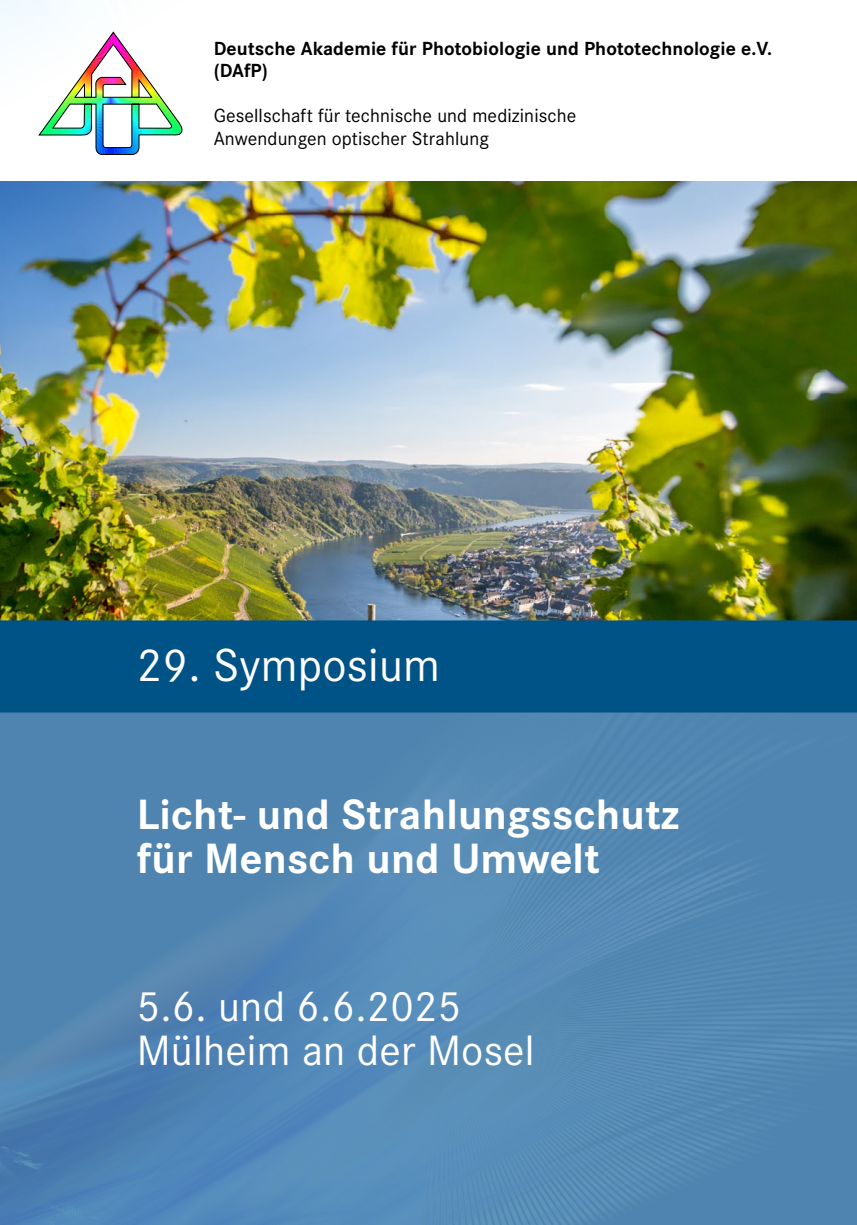
<style>
.page{position:relative;width:857px;height:1225px;background:#fff}
.page>*{position:absolute;margin:0;border:0;box-sizing:border-box;transform-origin:0 0}
.t1{font:48px "Corporate S";letter-spacing:.005em;color:#fff}
.t2{font:700 44px/44px "Corporate S";letter-spacing:.005em;color:#fff}
.t3{font:44px/44px "Corporate S";letter-spacing:.005em;color:#fff}
.t4{font:19.8px/22.6px "Corporate S";letter-spacing:.005em;color:#000}
.t5{font:700 19.8px/22.6px "Corporate S";letter-spacing:.005em;color:#000}
</style>
<div class="page">
<img style="left:0;top:713px;width:856px;height:512px">
<img style="left:0;top:181px;width:856px;height:439px">
<div style="left:0;top:620px;width:856px;height:92px;background:#005387"></div>
<img style="left:38px;top:32px;width:145px;height:123px">
<p class="t5" style="left:213px;top:37px;width:559px">Deutsche Akademie für Photobiologie und Phototechnologie e.V. (DAfP)</p>
<p class="t4" style="left:213px;top:104px;width:364px">Gesellschaft für technische und medizinische<br>Anwendungen optischer Strahlung</p>
<h1 class="t1" style="left:137px;top:638px;width:304px">29. Symposium</h1>
<h2 class="t2" style="left:137px;top:794px;width:544px">Licht- und Strahlungsschutz für Mensch und Umwelt</h2>
<h2 class="t3" style="left:137px;top:984px;width:399px">5.6. und 6.6.2025<br>Mülheim an der Mosel</h2>
</div>
